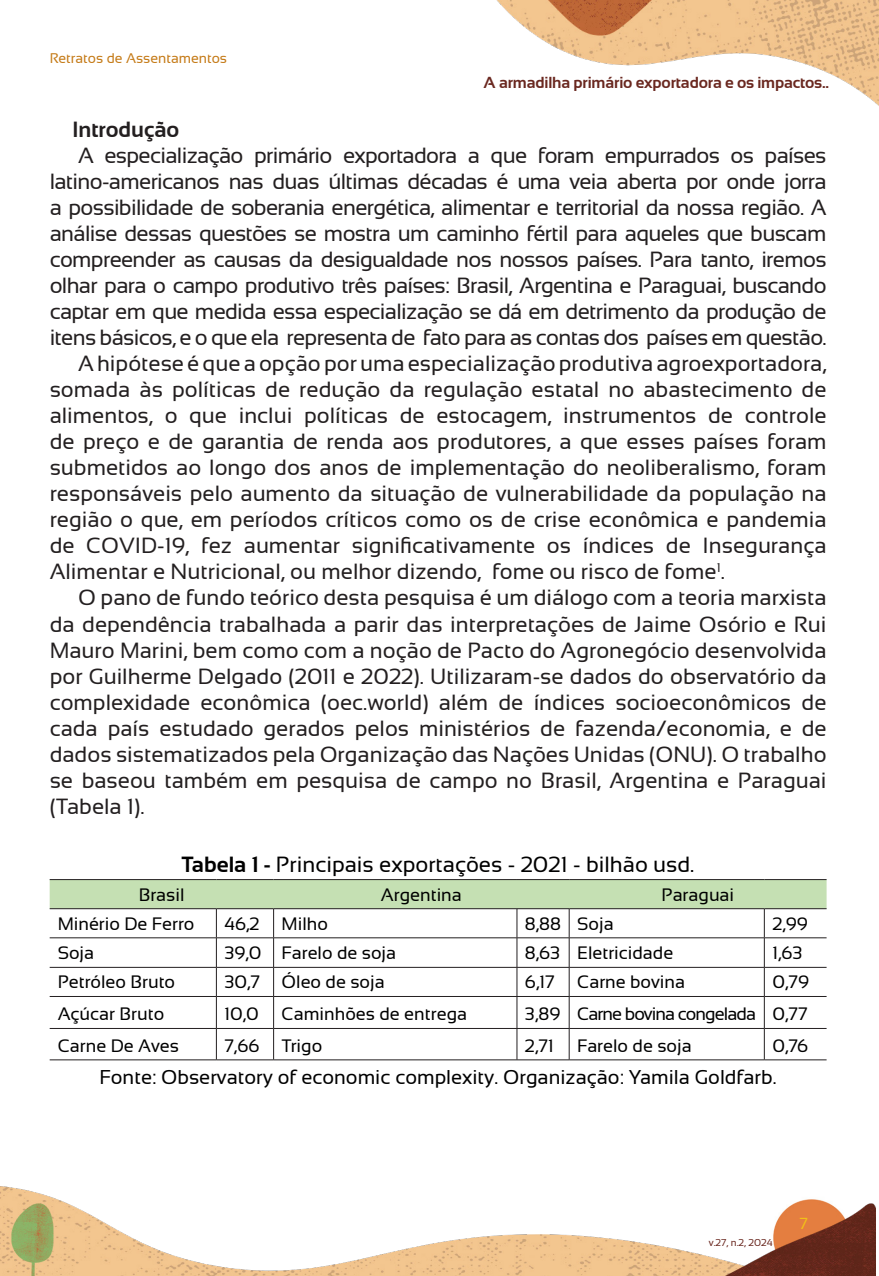
<style>
.page{position:relative;width:879px;height:1276px;background:#fff}
.page>*{position:absolute;margin:0;border:0;box-sizing:border-box;transform-origin:0 0}
.t1{font:22px/26px "Sansation";color:#231f20;text-align:justify}
.t2{font:22px "Sansation";color:#000}
.Corpo_do_texto{font:700 22px "Sansation";color:#231f20}
.t3{font:20px "Sansation";color:#000}
.t4{font:18px "Sansation";color:#000}
.t5{font:18px "Sansation";letter-spacing:-.05em;color:#000}
.t6{font:700 16px "Sansation";letter-spacing:-.01em;color:#6a2820}
.t7{font:16px "Sansation";color:#f1bf18}
.t8{font:14px "Sansation";color:#c57b18}
.t9{font:10px "Sansation";color:#6a2820}
.s1{font-weight:700}
</style>
<div class="page">
<img style="left:496px;top:0;width:383px;height:106px">
<img style="left:0;top:1186px;width:876px;height:90px">
<svg style="left:50px;top:879px;width:776px;height:117px"></svg>
<hr style="left:50px;top:996px;width:166px;height:1px;background:#231f20">
<hr style="left:216px;top:996px;width:58px;height:1px;background:#231f20">
<hr style="left:216px;top:996px;width:1px;height:32px;background:#231f20">
<hr style="left:274px;top:996px;width:243px;height:1px;background:#231f20">
<hr style="left:273px;top:996px;width:1px;height:32px;background:#231f20">
<hr style="left:517px;top:996px;width:52px;height:1px;background:#231f20">
<hr style="left:516px;top:996px;width:1px;height:32px;background:#231f20">
<hr style="left:569px;top:996px;width:195px;height:1px;background:#231f20">
<hr style="left:569px;top:996px;width:1px;height:32px;background:#231f20">
<hr style="left:764px;top:996px;width:62px;height:1px;background:#231f20">
<hr style="left:764px;top:996px;width:1px;height:32px;background:#231f20">
<hr style="left:50px;top:1028px;width:166px;height:1px;background:#231f20">
<hr style="left:216px;top:1028px;width:58px;height:1px;background:#231f20">
<hr style="left:216px;top:1028px;width:1px;height:31px;background:#231f20">
<hr style="left:274px;top:1028px;width:243px;height:1px;background:#231f20">
<hr style="left:273px;top:1028px;width:1px;height:31px;background:#231f20">
<hr style="left:517px;top:1028px;width:52px;height:1px;background:#231f20">
<hr style="left:516px;top:1028px;width:1px;height:31px;background:#231f20">
<hr style="left:569px;top:1028px;width:195px;height:1px;background:#231f20">
<hr style="left:569px;top:1028px;width:1px;height:31px;background:#231f20">
<hr style="left:764px;top:1028px;width:62px;height:1px;background:#231f20">
<hr style="left:764px;top:1028px;width:1px;height:31px;background:#231f20">
<hr style="left:50px;top:1059px;width:166px;height:1px;background:#231f20">
<hr style="left:216px;top:1059px;width:58px;height:1px;background:#231f20">
<hr style="left:274px;top:1059px;width:243px;height:1px;background:#231f20">
<hr style="left:517px;top:1059px;width:52px;height:1px;background:#231f20">
<hr style="left:569px;top:1059px;width:195px;height:1px;background:#231f20">
<hr style="left:764px;top:1059px;width:62px;height:1px;background:#231f20">
<p class="t8" style="left:50px;top:51px;width:179px">Retratos de Assentamentos</p>
<p class="t6" style="left:483px;top:74px;width:347px">A armadilha primário exportadora e os impactos..</p>
<p class="Corpo_do_texto" style="left:72px;top:117px;width:108px">Introdução</p>
<p class="t1" style="left:50px;top:143px;width:778px;text-indent:28px">A especialização primário exportadora a que foram empurrados os países latino-americanos nas duas últimas décadas é uma veia aberta por onde jorra a possibilidade de soberania energética, alimentar e territorial da nossa região. A análise dessas questões se mostra um caminho fértil para aqueles que buscam compreender as causas da desigualdade nos nossos países. Para tanto, iremos olhar para o campo produtivo três países: Brasil, Argentina e Paraguai, buscando captar em que medida essa especialização se dá em detrimento da produção de itens básicos, e o que ela representa de fato para as contas dos países em questão.</p>
<p class="t1" style="left:50px;top:351px;width:778px;text-indent:28px">A hipótese é que a opção por uma especialização produtiva agroexportadora, somada às políticas de redução da regulação estatal no abastecimento de alimentos, o que inclui políticas de estocagem, instrumentos de controle de preço e de garantia de renda aos produtores, a que esses países foram submetidos ao longo dos anos de implementação do neoliberalismo, foram responsáveis pelo aumento da situação de vulnerabilidade da população na região o que, em períodos críticos como os de crise econômica e pandemia de COVID-19, fez aumentar significativamente os índices de Insegurança Alimentar e Nutricional, ou melhor dizendo, fome ou risco de fome<sup>1</sup>.</p>
<p class="t1" style="left:50px;top:585px;width:778px;text-indent:28px">O pano de fundo teórico desta pesquisa é um diálogo com a teoria marxista da dependência trabalhada a parir das interpretações de Jaime Osório e Rui Mauro Marini, bem como com a noção de Pacto do Agronegócio desenvolvida por Guilherme Delgado (2011 e 2022). Utilizaram-se dados do observatório da complexidade econômica (oec.world) além de índices socioeconômicos de cada país estudado gerados pelos ministérios de fazenda/economia, e de dados sistematizados pela Organização das Nações Unidas (ONU). O trabalho se baseou também em pesquisa de campo no Brasil, Argentina e Paraguai (Tabela 1).</p>
<p class="t2" style="left:182px;top:851px;width:514px"><span class="s1">Tabela 1 -</span> Principais exportações - 2021 - bilhão usd.</p>
<p class="t4" style="left:139px;top:884px;width:47px">Brasil</p>
<p class="t4" style="left:381px;top:884px;width:82px">Argentina</p>
<p class="t4" style="left:661px;top:884px;width:74px">Paraguai</p>
<p class="t4" style="left:58px;top:913px;width:138px">Minério De Ferro</p>
<p class="t4" style="left:224px;top:913px;width:37px">46,2</p>
<p class="t4" style="left:282px;top:913px;width:48px">Milho</p>
<p class="t4" style="left:525px;top:913px;width:38px">8,88</p>
<p class="t4" style="left:577px;top:913px;width:38px">Soja</p>
<p class="t4" style="left:772px;top:913px;width:37px">2,99</p>
<p class="t4" style="left:58px;top:943px;width:38px">Soja</p>
<p class="t4" style="left:224px;top:943px;width:39px">39,0</p>
<p class="t4" style="left:282px;top:943px;width:116px">Farelo de soja</p>
<p class="t4" style="left:525px;top:943px;width:37px">8,63</p>
<p class="t4" style="left:577px;top:943px;width:98px">Eletricidade</p>
<p class="t4" style="left:772px;top:943px;width:32px">1,63</p>
<p class="t4" style="left:58px;top:972px;width:119px">Petróleo Bruto</p>
<p class="t4" style="left:224px;top:972px;width:37px">30,7</p>
<p class="t4" style="left:282px;top:972px;width:105px">Óleo de soja</p>
<p class="t4" style="left:525px;top:972px;width:31px">6,17</p>
<p class="t4" style="left:577px;top:972px;width:109px">Carne bovina</p>
<p class="t4" style="left:772px;top:972px;width:38px">0,79</p>
<p class="t4" style="left:58px;top:1004px;width:108px">Açúcar Bruto</p>
<p class="t4" style="left:224px;top:1004px;width:36px">10,0</p>
<p class="t4" style="left:282px;top:1004px;width:187px">Caminhões de entrega</p>
<p class="t4" style="left:525px;top:1004px;width:37px">3,89</p>
<p class="t5" style="left:577px;top:1004px;width:180px">Carne bovina congelada</p>
<p class="t4" style="left:772px;top:1004px;width:37px">0,77</p>
<p class="t4" style="left:58px;top:1035px;width:123px">Carne De Aves</p>
<p class="t4" style="left:224px;top:1035px;width:37px">7,66</p>
<p class="t4" style="left:282px;top:1035px;width:42px">Trigo</p>
<p class="t4" style="left:525px;top:1035px;width:30px">2,71</p>
<p class="t4" style="left:577px;top:1035px;width:116px">Farelo de soja</p>
<p class="t4" style="left:772px;top:1035px;width:37px">0,76</p>
<p class="t3" style="left:100px;top:1065px;width:678px">Fonte: Observatory of economic complexity. Organização: Yamila Goldfarb.</p>
<p class="t9" style="left:709px;top:1236px;width:65px">v.27, n.2, 2024</p>
<p class="t7" style="left:799px;top:1214px;width:10px">7</p>
</div>
